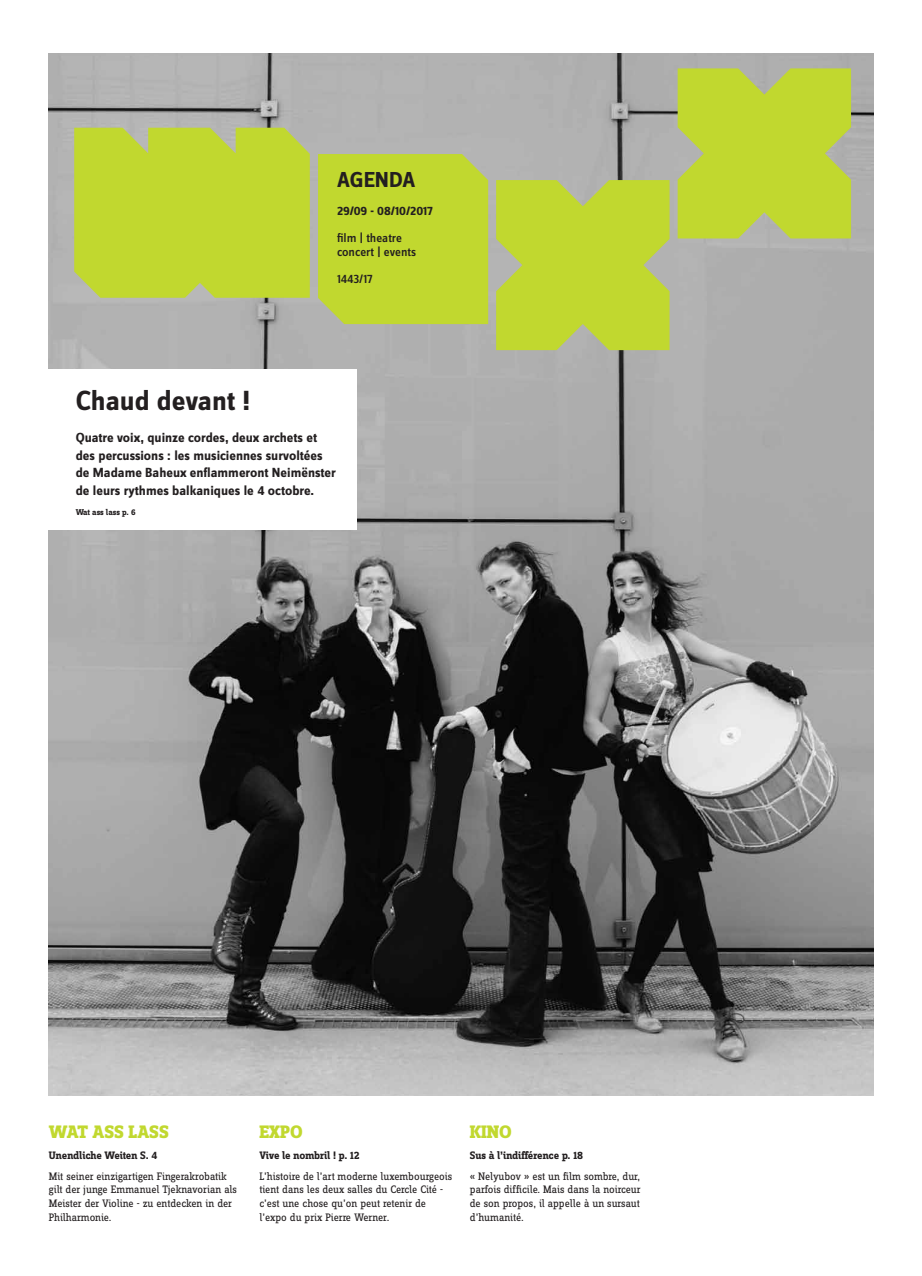
<style>
.page{position:relative;width:922px;height:1276px;background:#fff}
.page>*{position:absolute;margin:0;border:0;box-sizing:border-box;transform-origin:0 0}
.t1{font:700 28.75px "Zine Sans Dis";color:#231f20}
.t2{font:700 22.5px "Zine Sans Dis";color:#231f20}
.t3{font:800 18.75px "Zine Slab Dis";color:#c1d82f}
.t4{font:700 13.75px/17.5px "Zine Sans Dis";color:#231f20}
.t5{font:500 12.75px/13.8px "Zine Sans Dis";color:#231f20}
.t6{font:700 12.75px "Zine Sans Dis";color:#231f20}
.t7{font:11.25px/13.8px "Zine Slab Dis";letter-spacing:-.01em;color:#231f20}
.t8{font:700 11.25px "Zine Slab Dis";letter-spacing:-.01em;color:#231f20}
.t9{font:700 8.75px "Zine Slab Dis";color:#231f20}
</style>
<div class="page">
<img style="left:49px;top:53px;width:823px;height:1042px">
<div style="left:47px;top:369px;width:310px;height:160px;background:#fff"></div>
<svg style="left:496px;top:180px;width:173px;height:170px;background:#bfd43b"></svg>
<svg style="left:677px;top:68px;width:173px;height:170px;background:#bfd43b"></svg>
<div style="left:318px;top:154px;width:170px;height:170px;background:#c1d82f"></div>
<div style="left:74px;top:128px;width:236px;height:170px;background:#c1d82f"></div>
<h2 class="t2" style="left:337px;top:168px;width:80px">AGENDA</h2>
<p class="t6" style="left:337px;top:204px;width:97px">29/09 - 08/10/2017</p>
<p class="t5" style="left:337px;top:232px;width:81px">film | theatre concert | events</p>
<p class="t5" style="left:337px;top:273px;width:37px">1443/17</p>
<h1 class="t1" style="left:76px;top:385px;width:176px">Chaud devant !</h1>
<p class="t4" style="left:76px;top:429px;width:262px">Quatre voix, quinze cordes, deux archets et des percussions : les musiciennes survoltées de Madame Baheux enflammeront Neimënster de leurs rythmes balkaniques le 4 octobre.</p>
<p class="t9" style="left:76px;top:508px;width:61px">Wat ass lass p. 6</p>
<h3 class="t3" style="left:49px;top:1121px;width:121px">WAT ASS LASS</h3>
<h3 class="t3" style="left:259px;top:1121px;width:45px">EXPO</h3>
<h3 class="t3" style="left:469px;top:1121px;width:43px">KINO</h3>
<p class="t8" style="left:49px;top:1149px;width:110px">Unendliche Weiten S. 4</p>
<p class="t7" style="left:49px;top:1169px;width:189px">Mit seiner einzigartigen Fingerakrobatik gilt der junge Emmanuel Tjeknavorian als Meister der Violine - zu entdecken in der Philharmonie.</p>
<p class="t8" style="left:469px;top:1149px;width:115px">Sus à l’indifférence p. 18</p>
<p class="t7" style="left:469px;top:1169px;width:172px;text-align:justify">« Nelyubov » est un film sombre, dur, parfois difficile. Mais dans la noirceur de son propos, il appelle à un sursaut d’humanité.</p>
<p class="t8" style="left:259px;top:1149px;width:101px">Vive le nombril ! p. 12</p>
<p class="t7" style="left:259px;top:1169px;width:194px">L’histoire de l’art moderne luxembourgeois tient dans les deux salles du Cercle Cité - c’est une chose qu’on peut retenir de l’expo du prix Pierre Werner.</p>
</div>
